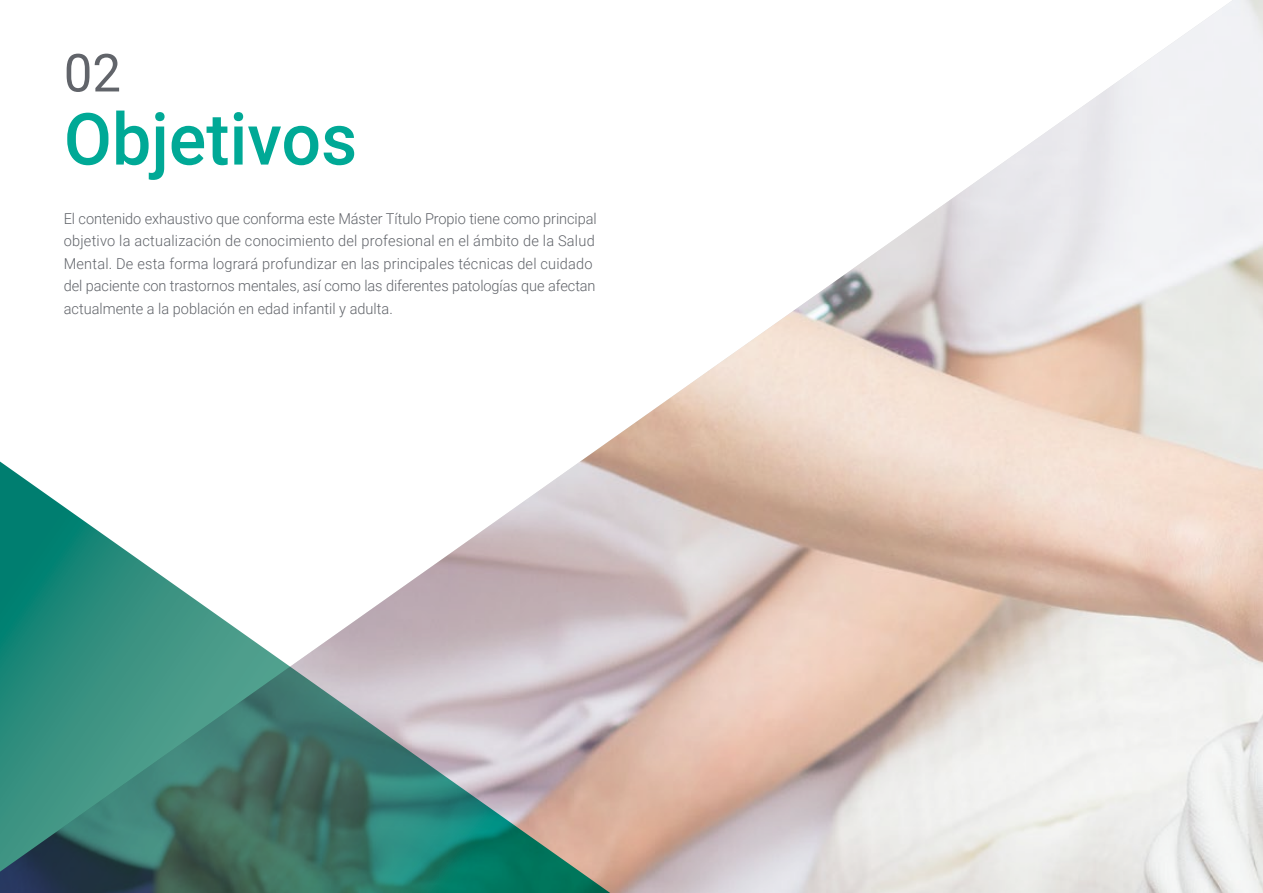
<style>
.page{position:relative;width:1263px;height:893px;background:#fff}
.page>*{position:absolute;margin:0;border:0;box-sizing:border-box;transform-origin:0 0}
.t1{font:500 72px "Roboto";color:#00a996}
.t2{font:52.5px "Roboto";color:#61646a}
.t3{font:300 15px/22.5px "Roboto";color:#61646a}
</style>
<div class="page">
<img style="left:602px;top:0;width:661px;height:893px">
<svg style="left:0;top:446px;width:640px;height:447px"></svg>
<h2 class="t2" style="left:64px;top:36px;width:59px">02</h2>
<h1 class="t1" style="left:64px;top:89px;width:295px">Objetivos</h1>
<p class="t3" style="left:64px;top:207px;width:534px">El contenido exhaustivo que conforma este Máster Título Propio tiene como principal objetivo la actualización de conocimiento del profesional en el ámbito de la Salud Mental. De esta forma logrará profundizar en las principales técnicas del cuidado del paciente con trastornos mentales, así como las diferentes patologías que afectan actualmente a la población en edad infantil y adulta.</p>
</div>
